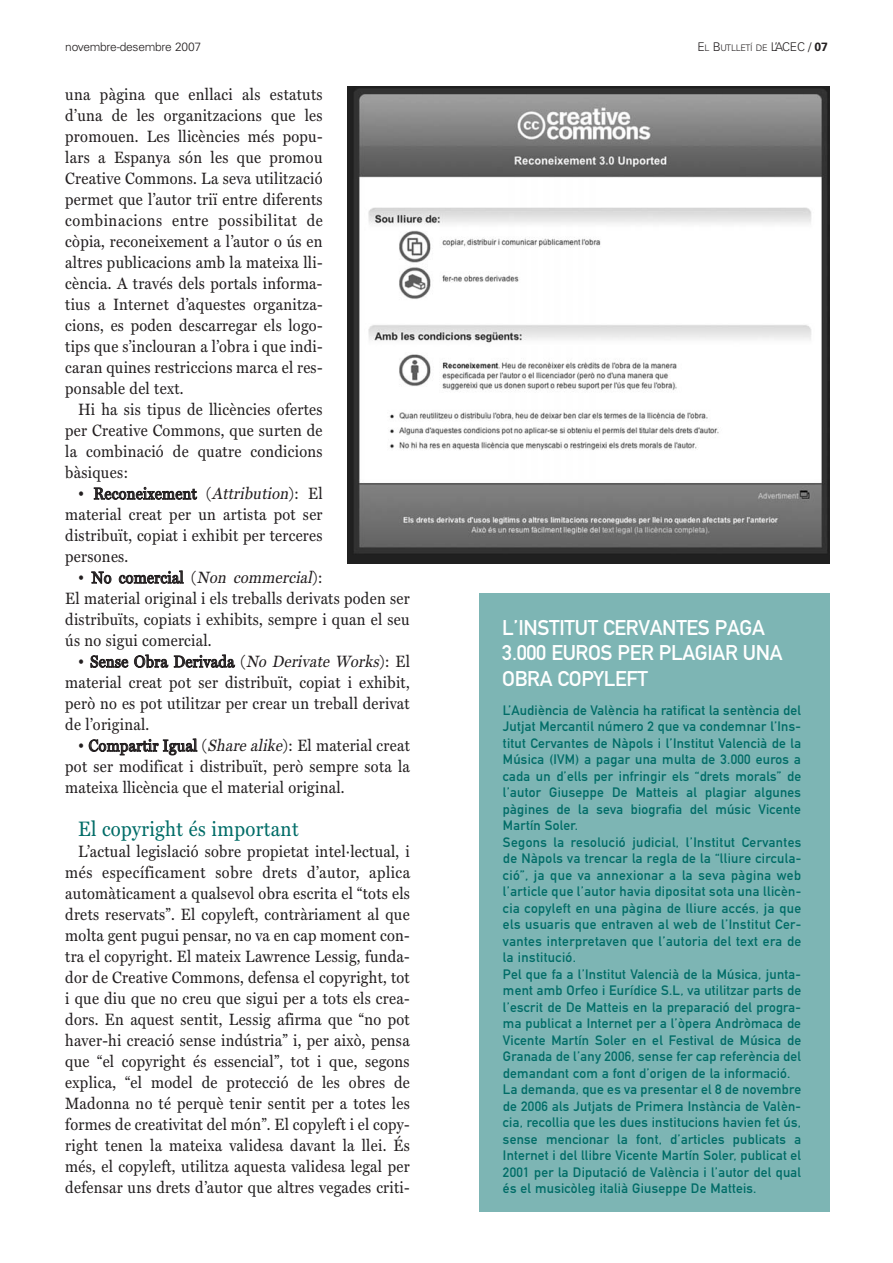
<style>
.page{position:relative;width:893px;height:1263px;background:#fff}
.page>*{position:absolute;margin:0;border:0;box-sizing:border-box;transform-origin:0 0}
.t1{font:21px/25.5px "DIN Mittelschrift Alternate";letter-spacing:-.015em;color:#fff}
.t2{font:21px "Miller Text";letter-spacing:.02em;color:#006c67;scale:.9 1}
.t3{font:16.5px/21px "Miller Text";letter-spacing:.02em;color:#231f20;text-align:justify;scale:.9 1}
.t4{font:16.5px "Miller Text";letter-spacing:.045em;color:#231f20;scale:.9 1}
.t5{font:13.5px/16.5px "DIN Mittelschrift Alternate";letter-spacing:.02em;color:#006c67}
.t6{font:300 12px "Univers";letter-spacing:-.02em;color:#231f20}
.t7{font:300 9px "Univers";letter-spacing:-.03em;color:#231f20}
.s1{font-size:12px}
.s2{font-weight:700;font-size:12px}
.s3{font-style:italic}
</style>
<div class="page">
<img style="left:348px;top:87px;width:481px;height:476px">
<div style="left:479px;top:593px;width:350px;height:619px;background:#7db5b4"></div>
<p class="t6" style="left:65px;top:43px;width:137px">novembre-desembre 2007</p>
<p class="t7" style="left:697px;top:44px;width:132px"><span class="s1">E</span>L <span class="s1">B</span>UTLLETÍ DE <span class="s1">L’ACEC /</span> <span class="s2">07</span></p>
<p class="t3" style="left:65px;top:84px;width:287px">una pàgina que enllaci als estatuts</p>
<p class="t3" style="left:65px;top:105px;width:287px">d’una de les organitzacions que les</p>
<p class="t3" style="left:65px;top:126px;width:287px">promouen. Les llicències més popu-</p>
<p class="t3" style="left:65px;top:147px;width:287px">lars a Espanya són les que promou</p>
<p class="t3" style="left:65px;top:168px;width:287px">Creative Commons. La seva utilització</p>
<p class="t3" style="left:65px;top:189px;width:287px">permet que l’autor triï entre diferents</p>
<p class="t4" style="left:65px;top:211px;width:288px">combinacions entre possibilitat de</p>
<p class="t3" style="left:65px;top:231px;width:287px">còpia, reconeixement a l’autor o ús en</p>
<p class="t3" style="left:65px;top:252px;width:287px">altres publicacions amb la mateixa lli-</p>
<p class="t3" style="left:65px;top:273px;width:287px">cència. A través dels portals informa-</p>
<p class="t3" style="left:65px;top:294px;width:287px">tius a Internet d’aquestes organitza-</p>
<p class="t3" style="left:65px;top:315px;width:287px">cions, es poden descarregar els logo-</p>
<p class="t3" style="left:65px;top:336px;width:287px">tips que s’inclouran a l’obra i que indi-</p>
<p class="t3" style="left:65px;top:357px;width:287px">caran quines restriccions marca el res-</p>
<p class="t3" style="left:65px;top:378px;width:133px">ponsable del text.</p>
<p class="t3" style="left:78px;top:399px;width:273px">Hi ha sis tipus de llicències ofertes</p>
<p class="t3" style="left:65px;top:420px;width:287px">per Creative Commons, que surten de</p>
<p class="t3" style="left:65px;top:441px;width:287px">la combinació de quatre condicions</p>
<p class="t3" style="left:65px;top:462px;width:72px">bàsiques:</p>
<p class="t3" style="left:65px;top:483px;width:288px;text-indent:13px">• Reconeixement (<span class="s3">Attribution</span>): El material creat per un artista pot ser distribuït, copiat i exhibit per terceres persones.</p>
<p class="t3" style="left:65px;top:567px;width:384px;text-align:left;text-indent:13px">• No comercial (<span class="s3">Non commercial</span>):<br>El material original i els treballs derivats poden ser distribuïts, copiats i exhibits, sempre i quan el seu ús no sigui comercial.</p>
<p class="t3" style="left:65px;top:651px;width:384px;text-indent:13px">• Sense Obra Derivada (<span class="s3">No Derivate Works</span>): El material creat pot ser distribuït, copiat i exhibit, però no es pot utilitzar per crear un treball derivat de l’original.</p>
<p class="t3" style="left:65px;top:735px;width:384px;text-indent:13px">• Compartir Igual (<span class="s3">Share alike</span>): El material creat pot ser modificat i distribuït, però sempre sota la mateixa llicència que el material original.</p>
<p class="t2" style="left:78px;top:816px;width:247px">El copyright és important</p>
<p class="t3" style="left:65px;top:840px;width:385px;text-indent:13px">L’actual legislació sobre propietat intel·lectual, i més específicament sobre drets d’autor, aplica automàticament a qualsevol obra escrita el “tots els drets reservats”. El copyleft, contràriament al que molta gent pugui pensar, no va en cap moment con&shy;tra el copyright. El mateix Lawrence Lessig, funda&shy;dor de Creative Commons, defensa el copyright, tot i que diu que no creu que sigui per a tots els crea&shy;dors. En aquest sentit, Lessig afirma que “no pot haver-hi creació sense indústria” i, per això, pensa que “el copyright és essencial”, tot i que, segons explica, “el model de protecció de les obres de Madonna no té perquè tenir sentit per a totes les formes de creativitat del món”. El copyleft i el copy&shy;right tenen la mateixa validesa davant la llei. És més, el copyleft, utilitza aquesta validesa legal per defensar uns drets d’autor que altres vegades criti-</p>
<p class="t1" style="left:502px;top:617px;width:282px">L’INSTITUT CERVANTES PAGA<br>3.000 EUROS PER PLAGIAR UNA<br>OBRA COPYLEFT</p>
<p class="t5" style="left:503px;top:703px;width:300px">L’Audiència de València ha ratificat la sentència del Jutjat Mercantil número 2 que va condemnar l’Ins&shy;titut Cervantes de Nàpols i l’Institut Valencià de la Música (IVM) a pagar una multa de 3.000 euros a cada un d’ells per infringir els “drets morals” de l’autor Giuseppe De Matteis al plagiar algunes pàgines de la seva biografia del músic Vicente Martín Soler.<br>Segons la resolució judicial, l’Institut Cervantes de Nàpols va trencar la regla de la “lliure circula&shy;ció”, ja que va annexionar a la seva pàgina web l’article que l’autor havia dipositat sota una llicèn&shy;cia copyleft en una pàgina de lliure accés, ja que els usuaris que entraven al web de l’Institut Cer&shy;vantes interpretaven que l’autoria del text era de la institució.<br>Pel que fa a l’Institut Valencià de la Música, junta&shy;ment amb Orfeo i Eurídice S.L, va utilitzar parts de l’escrit de De Matteis en la preparació del progra&shy;ma publicat a Internet per a l’òpera Andròmaca de Vicente Martín Soler en el Festival de Música de Granada de l’any 2006, sense fer cap referència del demandant com a font d’origen de la informació.<br>La demanda, que es va presentar el 8 de novembre de 2006 als Jutjats de Primera Instància de Valèn&shy;cia, recollia que les dues institucions havien fet ús, sense mencionar la font, d’articles publicats a Internet i del llibre Vicente Martín Soler, publicat el 2001 per la Diputació de València i l’autor del qual és el musicòleg italià Giuseppe De Matteis.</p>
</div>
